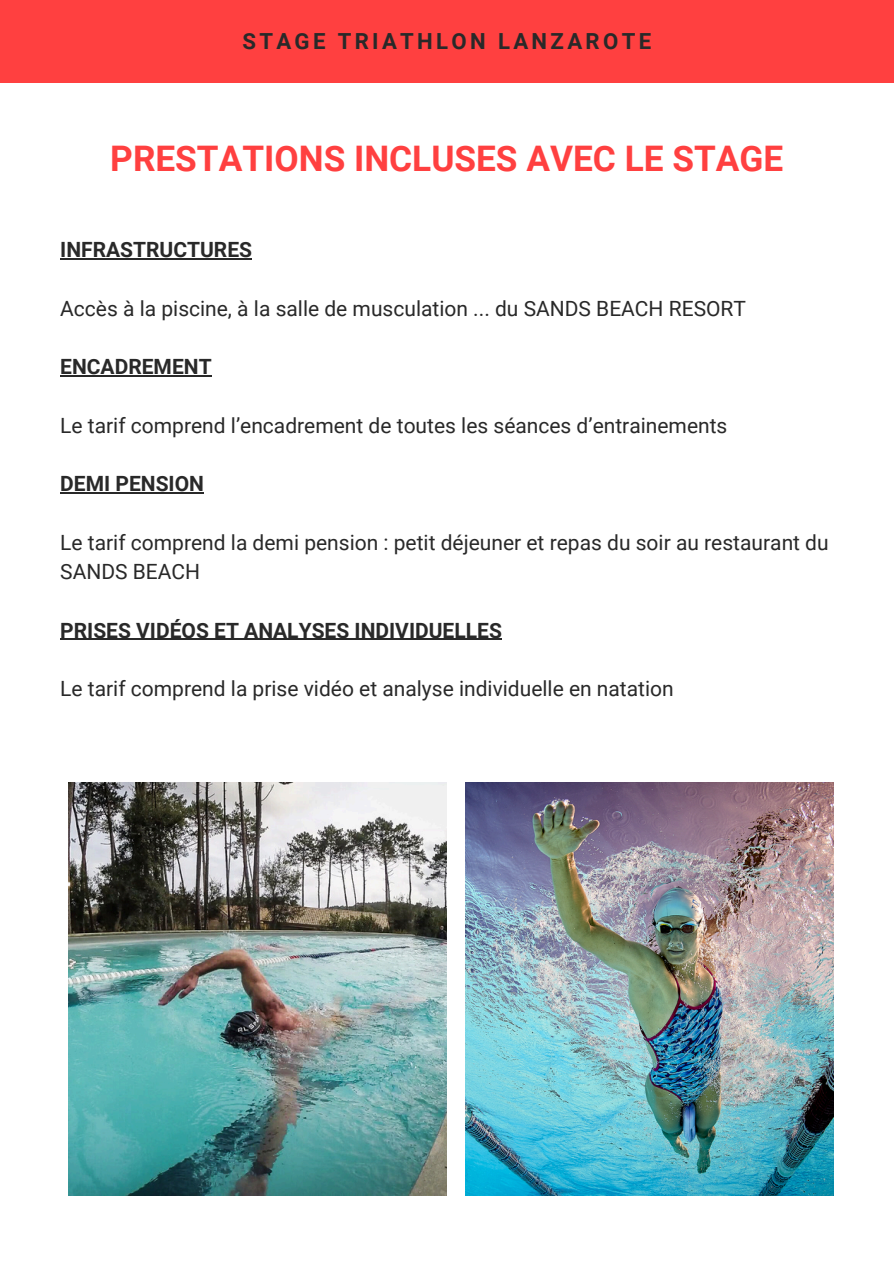
<style>
.page{position:relative;width:894px;height:1264px;background:#fff}
.page>*{position:absolute;margin:0;border:0;box-sizing:border-box;transform-origin:0 0}
.t1{font:700 35.25px "Roboto";color:#ff4040}
.t2{font:700 22.2px "Roboto";letter-spacing:.15em;color:#292929}
.t3{font:21px/29.2px "Roboto";color:#292929}
.t4{font:700 21px "Roboto";color:#292929}
</style>
<div class="page">
<div style="left:0;top:0;width:893px;height:82px;background:#ff4040"></div>
<img style="left:68px;top:782px;width:378px;height:413px">
<img style="left:465px;top:782px;width:368px;height:413px">
<hr style="left:60px;top:258px;width:192px;height:1px;background:#292929">
<hr style="left:60px;top:375px;width:152px;height:1px;background:#292929">
<hr style="left:60px;top:492px;width:144px;height:1px;background:#292929">
<hr style="left:60px;top:639px;width:442px;height:1px;background:#292929">
<p class="t2" style="left:242px;top:29px;width:410px">STAGE TRIATHLON LANZAROTE</p>
<h2 class="t1" style="left:110px;top:139px;width:674px">PRESTATIONS INCLUSES AVEC LE STAGE</h2>
<p class="t4" style="left:60px;top:238px;width:193px">INFRASTRUCTURES</p>
<h2 class="t3" style="left:60px;top:294px;width:687px">Accès à la piscine, à la salle de musculation ... du SANDS BEACH RESORT</h2>
<p class="t4" style="left:60px;top:355px;width:153px">ENCADREMENT</p>
<h1 class="t3" style="left:60px;top:411px;width:668px">Le tarif comprend l’encadrement de toutes les séances d’entrainements</h1>
<h2 class="t4" style="left:60px;top:472px;width:145px">DEMI PENSION</h2>
<p class="t3" style="left:60px;top:528px;width:769px">Le tarif comprend la demi pension : petit déjeuner et repas du soir au restaurant du<br>SANDS BEACH</p>
<h2 class="t4" style="left:60px;top:618px;width:443px">PRISES VIDÉOS ET ANALYSES INDIVIDUELLES</h2>
<p class="t3" style="left:60px;top:674px;width:615px">Le tarif comprend la prise vidéo et analyse individuelle en natation</p>
</div>
